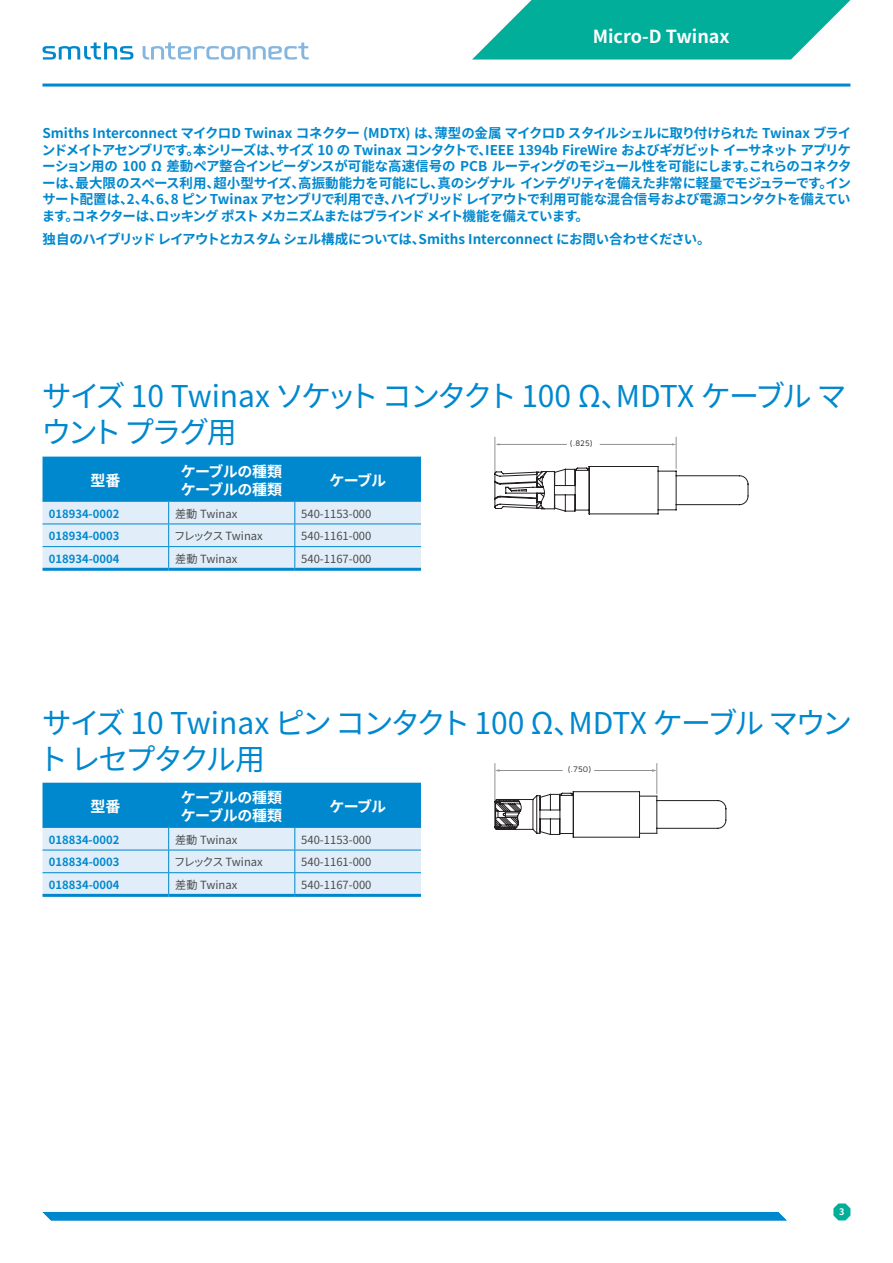
<style>
.page{position:relative;width:893px;height:1263px;background:#fff}
.page>*{position:absolute;margin:0;border:0;box-sizing:border-box;transform-origin:0 0}
.t1{font:30px/36px "Noto Sans CJK";letter-spacing:-.065em;color:#0088ce}
.t2{font:700 18px "Noto Sans CJK";color:#fff}
.t3{font:700 15px/18px "Noto Sans CJK";letter-spacing:-.045em;color:#fff}
.t4{font:700 13.5px/16.5px "Noto Sans CJK";letter-spacing:-.055em;color:#0088ce;text-align:justify}
.t5{font:700 13.5px "Noto Sans CJK";letter-spacing:-.025em;color:#0088ce}
.t6{font:11.25px "Noto Sans CJK";color:#4b4c4d}
.t7{font:700 11.25px "Noto Sans CJK";color:#0088ce}
.t8{font:11.25px "Noto Sans CJK";letter-spacing:-.04em;color:#4b4c4d}
.t9{font:700 9px "Noto Sans CJK";color:#fff}
.t10{font:8.25px "Maven Pro";color:#231f20}
</style>
<div class="page">
<hr style="left:43px;top:84px;width:807px;height:3px;background:#0088ce">
<svg style="left:833px;top:1203px;width:17px;height:17px"></svg>
<div style="left:43px;top:1212px;width:744px;height:8px;background:#0088ce"></div>
<svg style="left:43px;top:43px;width:90px;height:17px"></svg>
<svg style="left:143px;top:43px;width:166px;height:17px"></svg>
<svg style="left:472px;top:0;width:379px;height:60px"></svg>
<hr style="left:43px;top:568px;width:126px;height:3px;background:#0088ce">
<hr style="left:169px;top:568px;width:126px;height:3px;background:#0088ce">
<svg style="left:43px;top:457px;width:378px;height:112px;background:#80c1e5"></svg>
<hr style="left:295px;top:568px;width:126px;height:3px;background:#0088ce">
<hr style="left:169px;top:524px;width:126px;height:1px;background:#0088ce">
<hr style="left:295px;top:524px;width:126px;height:1px;background:#0088ce">
<svg style="left:494px;top:466px;width:255px;height:48px"></svg>
<hr style="left:600px;top:444px;width:73px;height:1px;background:#8f9294">
<hr style="left:499px;top:444px;width:67px;height:1px;background:#8f9294">
<hr style="left:676px;top:437px;width:1px;height:31px;background:#8f9294">
<hr style="left:495px;top:437px;width:1px;height:34px;background:#8f9294">
<hr style="left:43px;top:894px;width:126px;height:3px;background:#0088ce">
<hr style="left:169px;top:894px;width:126px;height:3px;background:#0088ce">
<svg style="left:43px;top:783px;width:378px;height:112px;background:#80c1e6"></svg>
<hr style="left:295px;top:894px;width:126px;height:3px;background:#0088ce">
<hr style="left:43px;top:850px;width:126px;height:1px;background:#0088ce">
<hr style="left:169px;top:850px;width:126px;height:1px;background:#0088ce">
<hr style="left:295px;top:850px;width:126px;height:1px;background:#0088ce">
<svg style="left:494px;top:764px;width:232px;height:74px"></svg>
<h2 class="t2" style="left:593px;top:26px;width:138px">Micro-D Twinax</h2>
<p class="t4" style="left:42px;top:125px;width:811px">Smiths Interconnect マイクロD Twinax コネクター (MDTX) は、薄型の金属 マイクロD スタイルシェルに取り付けられた Twinax ブラインドメイトアセンブリです。本シリーズは、サイズ 10 の Twinax コンタクトで、IEEE 1394b FireWire およびギガビット イーサネット アプリケーション用の 100 Ω 差動ペア整合インピーダンスが可能な高速信号の PCB ルーティングのモジュール性を可能にします。これらのコネクターは、最大限のスペース利用、超小型サイズ、高振動能力を可能にし、真のシグナル インテグリティを備えた非常に軽量でモジュラーです。インサート配置は、2、4、6、8 ピン Twinax アセンブリで利用でき、ハイブリッド レイアウトで利用可能な混合信号および電源コンタクトを備えています。コネクターは、ロッキング ポスト メカニズムまたはブラインド メイト機能を備えています。</p>
<p class="t5" style="left:43px;top:231px;width:670px">独自のハイブリッド レイアウトとカスタム シェル構成については、Smiths Interconnect にお問い合わせください。</p>
<h1 class="t1" style="left:41px;top:379px;width:806px">サイズ 10 Twinax ソケット コンタクト 100 Ω、MDTX ケーブル マウント プラグ用</h1>
<p class="t3" style="left:91px;top:471px;width:31px">型番</p>
<p class="t3" style="left:181px;top:462px;width:103px">ケーブルの種類ケーブルの種類</p>
<p class="t3" style="left:329px;top:471px;width:58px">ケーブル</p>
<p class="t10" style="left:570px;top:438px;width:24px">(.825)</p>
<p class="t7" style="left:49px;top:507px;width:72px">018934-0002</p>
<p class="t6" style="left:175px;top:507px;width:64px">差動 Twinax</p>
<p class="t6" style="left:301px;top:507px;width:72px">540-1153-000</p>
<p class="t7" style="left:49px;top:530px;width:72px">018934-0003</p>
<p class="t8" style="left:174px;top:530px;width:90px">フレックス Twinax</p>
<p class="t6" style="left:301px;top:530px;width:72px">540-1161-000</p>
<p class="t7" style="left:49px;top:552px;width:72px">018934-0004</p>
<p class="t6" style="left:175px;top:552px;width:64px">差動 Twinax</p>
<p class="t6" style="left:301px;top:552px;width:72px">540-1167-000</p>
<h1 class="t1" style="left:38px;top:705px;width:816px">サイズ 10 Twinax ピン コンタクト 100 Ω、MDTX ケーブル マウント レセプタクル用</h1>
<p class="t3" style="left:91px;top:797px;width:31px">型番</p>
<p class="t3" style="left:181px;top:788px;width:103px">ケーブルの種類ケーブルの種類</p>
<p class="t3" style="left:329px;top:797px;width:58px">ケーブル</p>
<p class="t10" style="left:568px;top:764px;width:25px">(.750)</p>
<p class="t7" style="left:49px;top:833px;width:72px">018834-0002</p>
<p class="t6" style="left:175px;top:833px;width:64px">差動 Twinax</p>
<p class="t6" style="left:301px;top:833px;width:72px">540-1153-000</p>
<p class="t7" style="left:49px;top:856px;width:72px">018834-0003</p>
<p class="t8" style="left:174px;top:856px;width:90px">フレックス Twinax</p>
<p class="t6" style="left:301px;top:856px;width:72px">540-1161-000</p>
<p class="t7" style="left:49px;top:878px;width:72px">018834-0004</p>
<p class="t6" style="left:175px;top:878px;width:64px">差動 Twinax</p>
<p class="t6" style="left:301px;top:878px;width:72px">540-1167-000</p>
<p class="t9" style="left:839px;top:1207px;width:7px">3</p>
</div>
